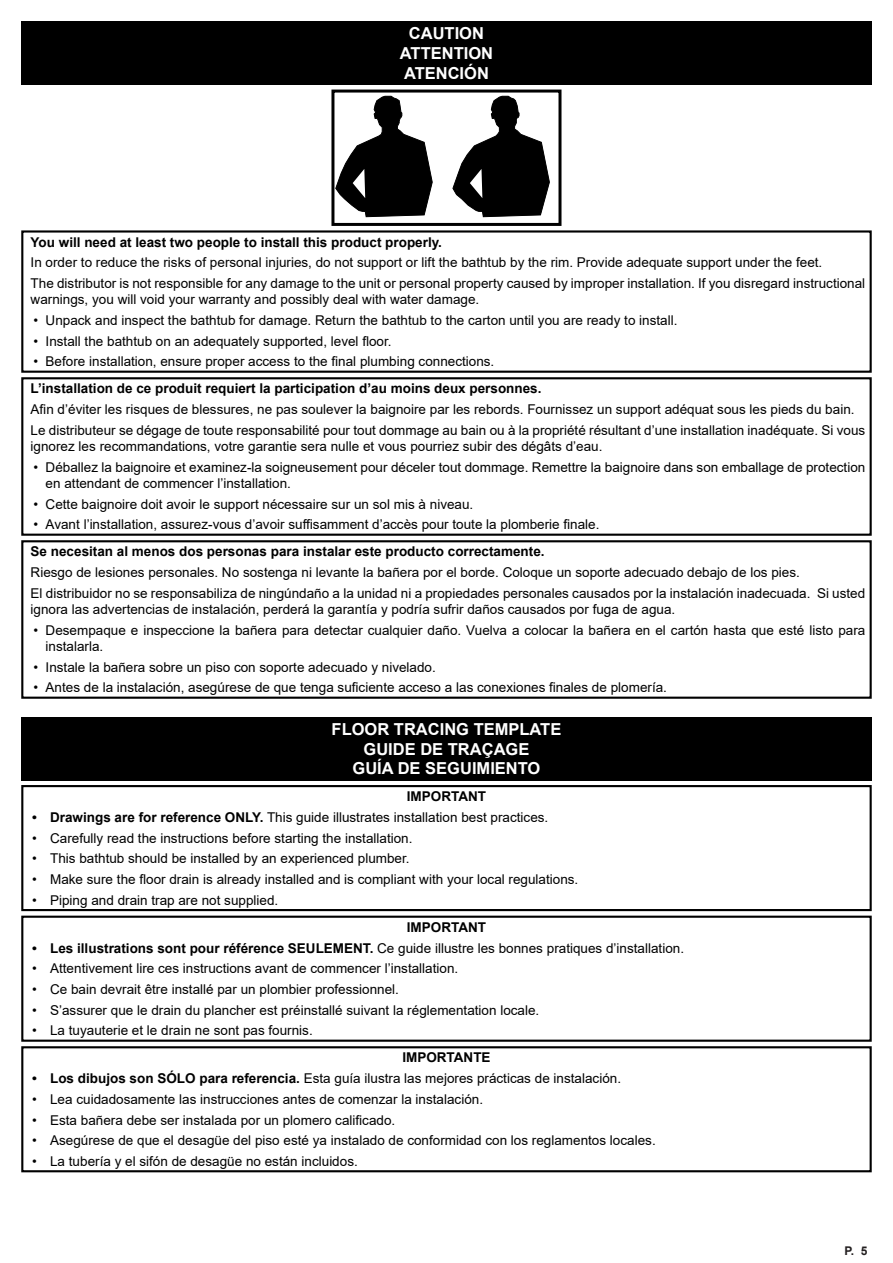
<style>
.page{position:relative;width:893px;height:1263px;background:#fff}
.page>*{position:absolute;margin:0;border:0;box-sizing:border-box;transform-origin:0 0}
.t1{font:700 16.5px "Arial";color:#fff}
.t2{font:13.5px/16.2px "Arial";color:#000}
.t3{font:700 13.5px "Arial";color:#000}
.t4{font:700 12px "Arial";color:#231f20}
.s1{font-weight:700}
</style>
<div class="page">
<svg style="left:335px;top:96px;width:98px;height:121px"></svg>
<svg style="left:453px;top:96px;width:97px;height:121px"></svg>
<div style="left:331px;top:90px;width:230px;height:136px;border:3px solid #000"></div>
<div style="left:21px;top:21px;width:851px;height:64px;background:#000"></div>
<div style="left:21px;top:230px;width:851px;height:143px;border:2px solid #000"></div>
<div style="left:21px;top:377px;width:851px;height:159px;border:2px solid #000"></div>
<div style="left:21px;top:540px;width:851px;height:159px;border:2px solid #000"></div>
<div style="left:21px;top:717px;width:851px;height:63px;background:#000"></div>
<div style="left:21px;top:785px;width:851px;height:126px;border:2px solid #000"></div>
<div style="left:21px;top:916px;width:851px;height:126px;border:2px solid #000"></div>
<div style="left:21px;top:1046px;width:851px;height:126px;border:2px solid #000"></div>
<p class="t1" style="left:409px;top:22px;width:77px">CAUTION</p>
<p class="t1" style="left:400px;top:42px;width:95px">ATTENTION</p>
<p class="t1" style="left:404px;top:62px;width:86px">ATENCIÓN</p>
<p class="t3" style="left:31px;top:232px;width:413px">You will need at least two people to install this product properly.</p>
<p class="t2" style="left:31px;top:254px;width:793px">In order to reduce the risks of personal injuries, do not support or lift the bathtub by the rim. Provide adequate support under the feet.</p>
<p class="t2" style="left:31px;top:275px;width:836px">The distributor is not responsible for any damage to the unit or personal property caused by improper installation. If you disregard instructional warnings, you will void your warranty and possibly deal with water damage.</p>
<p class="t2" style="left:34px;top:312px;width:645px">• Unpack and inspect the bathtub for damage. Return the bathtub to the carton until you are ready to install.</p>
<p class="t2" style="left:34px;top:333px;width:359px">• Install the bathtub on an adequately supported, level floor.</p>
<p class="t2" style="left:34px;top:353px;width:462px">• Before installation, ensure proper access to the final plumbing connections.</p>
<p class="t3" style="left:31px;top:379px;width:512px">L’installation de ce produit requiert la participation d’au moins deux personnes.</p>
<p class="t2" style="left:31px;top:401px;width:825px">Afin d’éviter les risques de blessures, ne pas soulever la baignoire par les rebords. Fournissez un support adéquat sous les pieds du bain.</p>
<p class="t2" style="left:31px;top:422px;width:836px">Le distributeur se dégage de toute responsabilité pour tout dommage au bain ou à la propriété résultant d’une installation inadéquate. Si vous ignorez les recommandations, votre garantie sera nulle et vous pourriez subir des dégâts d’eau.</p>
<p class="t2" style="left:46px;top:459px;width:821px;text-indent:-12px">• Déballez la baignoire et examinez-la soigneusement pour déceler tout dommage. Remettre la baignoire dans son emballage de protection en attendant de commencer l’installation.</p>
<p class="t2" style="left:34px;top:496px;width:441px">• Cette baignoire doit avoir le support nécessaire sur un sol mis à niveau.</p>
<p class="t2" style="left:34px;top:516px;width:567px">• Avant l’installation, assurez-vous d’avoir suffisamment d’accès pour toute la plomberie finale.</p>
<p class="t3" style="left:31px;top:542px;width:515px">Se necesitan al menos dos personas para instalar este producto correctamente.</p>
<p class="t2" style="left:31px;top:564px;width:771px">Riesgo de lesiones personales. No sostenga ni levante la bañera por el borde. Coloque un soporte adecuado debajo de los pies.</p>
<p class="t2" style="left:31px;top:585px;width:836px">El distribuidor no se responsabiliza de ningúndaño a la unidad ni a propiedades personales causados por la instalación inadecuada. Si usted ignora las advertencias de instalación, perderá la garantía y podría sufrir daños causados por fuga de agua.</p>
<p class="t2" style="left:46px;top:622px;width:821px;text-indent:-12px">• Desempaque e inspeccione la bañera para detectar cualquier daño. Vuelva a colocar la bañera en el cartón hasta que esté listo para instalarla.</p>
<p class="t2" style="left:34px;top:659px;width:404px">• Instale la bañera sobre un piso con soporte adecuado y nivelado.</p>
<p class="t2" style="left:34px;top:679px;width:635px">• Antes de la instalación, asegúrese de que tenga suficiente acceso a las conexiones finales de plomería.</p>
<p class="t1" style="left:332px;top:717px;width:231px">FLOOR TRACING TEMPLATE</p>
<p class="t1" style="left:363px;top:737px;width:167px">GUIDE DE TRAÇAGE</p>
<p class="t1" style="left:352px;top:757px;width:189px">GUÍA DE SEGUIMIENTO</p>
<p class="t3" style="left:407px;top:787px;width:81px">IMPORTANT</p>
<p class="t2" style="left:32px;top:809px;width:518px"><span class="s1">• Drawings are for reference ONLY.</span> This guide illustrates installation best practices.</p>
<p class="t2" style="left:32px;top:830px;width:382px">• Carefully read the instructions before starting the installation.</p>
<p class="t2" style="left:32px;top:850px;width:379px">• This bathtub should be installed by an experienced plumber.</p>
<p class="t2" style="left:32px;top:871px;width:548px">• Make sure the floor drain is already installed and is compliant with your local regulations.</p>
<p class="t2" style="left:32px;top:892px;width:248px">• Piping and drain trap are not supplied.</p>
<p class="t3" style="left:407px;top:917px;width:81px">IMPORTANT</p>
<p class="t2" style="left:32px;top:940px;width:653px"><span class="s1">• Les illustrations sont pour référence SEULEMENT.</span> Ce guide illustre les bonnes pratiques d’installation.</p>
<p class="t2" style="left:32px;top:960px;width:428px">• Attentivement lire ces instructions avant de commencer l’installation.</p>
<p class="t2" style="left:32px;top:981px;width:368px">• Ce bain devrait être installé par un plombier professionnel.</p>
<p class="t2" style="left:32px;top:1002px;width:509px">• S’assurer que le drain du plancher est préinstallé suivant la réglementation locale.</p>
<p class="t2" style="left:32px;top:1022px;width:282px">• La tuyauterie et le drain ne sont pas fournis.</p>
<p class="t3" style="left:402px;top:1048px;width:90px">IMPORTANTE</p>
<p class="t2" style="left:32px;top:1070px;width:590px"><span class="s1">• Los dibujos son SÓLO para referencia.</span> Esta guía ilustra las mejores prácticas de instalación.</p>
<p class="t2" style="left:32px;top:1091px;width:452px">• Lea cuidadosamente las instrucciones antes de comenzar la instalación.</p>
<p class="t2" style="left:32px;top:1111px;width:365px">• Esta bañera debe ser instalada por un plomero calificado.</p>
<p class="t2" style="left:32px;top:1132px;width:625px">• Asegúrese de que el desagüe del piso esté ya instalado de conformidad con los reglamentos locales.</p>
<p class="t2" style="left:32px;top:1153px;width:327px">• La tubería y el sifón de desagüe no están incluidos.</p>
<p class="t4" style="left:844px;top:1242px;width:25px">P. 5</p>
</div>
